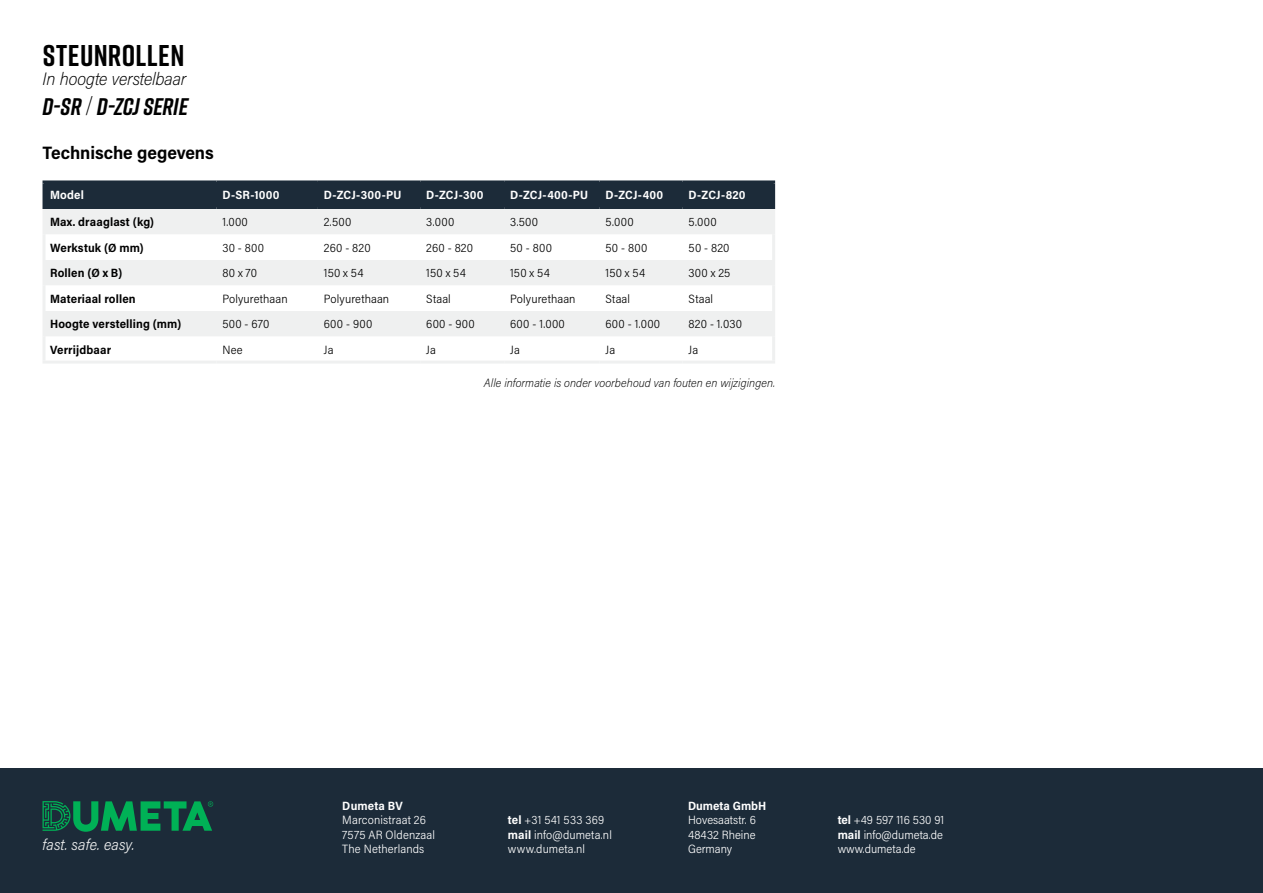
<style>
.page{position:relative;width:1263px;height:893px;background:#fff}
.page>*{position:absolute;margin:0;border:0;box-sizing:border-box;transform-origin:0 0}
.t1{font:700 30px "Rift";letter-spacing:.015em;color:#000}
.t2{font:italic 700 24px "Rift";letter-spacing:-.005em;color:#000}
.t3{font:italic 200 18px "Acumin Pro Semi Cond";letter-spacing:-.01em;color:#000}
.t4{font:700 18px "Acumin Pro Semi Cond";letter-spacing:-.005em;color:#000}
.t5{font:italic 300 15.6px "Acumin Pro Semi Cond";letter-spacing:.01em;color:#eff0f0}
.t6{font:300 12px "Acumin Pro Semi Cond";letter-spacing:.015em;color:#000}
.t7{font:300 12px/14.4px "Acumin Pro Semi Cond";letter-spacing:.005em;color:#fff}
.t8{font:700 12px "Acumin Pro Semi Cond";letter-spacing:.01em;color:#000}
.t9{font:700 12px "Acumin Pro Semi Cond";letter-spacing:.015em;color:#fff}
.t10{font:italic 200 12px "Acumin Pro Semi Cond";letter-spacing:.005em;color:#000}
.s1{font-weight:300;font-style:normal}
.s2{font-weight:700}
</style>
<div class="page">
<div style="left:0;top:768px;width:1263px;height:125px;background:#1c2b39"></div>
<svg style="left:43px;top:801px;width:170px;height:31px"></svg>
<div style="left:46px;top:183px;width:726px;height:23px;background:#1c2b39"></div>
<div style="left:46px;top:209px;width:726px;height:25px;background:#eff0f0"></div>
<svg style="left:46px;top:260px;width:726px;height:76px;fill:#eff0f0"></svg>
<hr style="left:43px;top:180px;width:173px;height:3px;background:#1c2b39">
<hr style="left:43px;top:183px;width:3px;height:23px;background:#1c2b39">
<hr style="left:216px;top:180px;width:102px;height:3px;background:#1c2b39">
<hr style="left:215px;top:183px;width:3px;height:23px;background:#1c2b39">
<hr style="left:318px;top:180px;width:102px;height:3px;background:#1c2b39">
<hr style="left:316px;top:183px;width:3px;height:23px;background:#1c2b39">
<hr style="left:420px;top:180px;width:84px;height:3px;background:#1c2b39">
<hr style="left:419px;top:183px;width:3px;height:23px;background:#1c2b39">
<hr style="left:504px;top:180px;width:95px;height:3px;background:#1c2b39">
<hr style="left:503px;top:183px;width:3px;height:23px;background:#1c2b39">
<hr style="left:599px;top:180px;width:84px;height:3px;background:#1c2b39">
<hr style="left:598px;top:183px;width:3px;height:23px;background:#1c2b39">
<hr style="left:683px;top:180px;width:92px;height:3px;background:#1c2b39">
<hr style="left:681px;top:183px;width:3px;height:23px;background:#1c2b39">
<hr style="left:772px;top:183px;width:3px;height:23px;background:#1c2b39">
<hr style="left:43px;top:206px;width:173px;height:3px;background:#1c2b39">
<hr style="left:216px;top:206px;width:102px;height:3px;background:#1c2b39">
<hr style="left:318px;top:206px;width:102px;height:3px;background:#1c2b39">
<hr style="left:420px;top:206px;width:84px;height:3px;background:#1c2b39">
<hr style="left:504px;top:206px;width:95px;height:3px;background:#1c2b39">
<hr style="left:599px;top:206px;width:84px;height:3px;background:#1c2b39">
<hr style="left:683px;top:206px;width:92px;height:3px;background:#1c2b39">
<hr style="left:43px;top:209px;width:3px;height:25px;background:#eff0f0">
<hr style="left:772px;top:209px;width:3px;height:25px;background:#eff0f0">
<hr style="left:43px;top:234px;width:3px;height:26px;background:#eff0f0">
<hr style="left:772px;top:234px;width:3px;height:26px;background:#eff0f0">
<hr style="left:43px;top:260px;width:3px;height:26px;background:#eff0f0">
<hr style="left:772px;top:260px;width:3px;height:26px;background:#eff0f0">
<hr style="left:43px;top:286px;width:3px;height:25px;background:#eff0f0">
<hr style="left:772px;top:286px;width:3px;height:25px;background:#eff0f0">
<hr style="left:43px;top:311px;width:3px;height:26px;background:#eff0f0">
<hr style="left:772px;top:311px;width:3px;height:26px;background:#eff0f0">
<hr style="left:43px;top:337px;width:3px;height:24px;background:#eff0f0">
<hr style="left:772px;top:337px;width:3px;height:24px;background:#eff0f0">
<hr style="left:43px;top:361px;width:173px;height:3px;background:#eff0f0">
<hr style="left:216px;top:361px;width:102px;height:3px;background:#eff0f0">
<hr style="left:318px;top:361px;width:102px;height:3px;background:#eff0f0">
<hr style="left:420px;top:361px;width:84px;height:3px;background:#eff0f0">
<hr style="left:504px;top:361px;width:95px;height:3px;background:#eff0f0">
<hr style="left:599px;top:361px;width:84px;height:3px;background:#eff0f0">
<hr style="left:683px;top:361px;width:92px;height:3px;background:#eff0f0">
<h1 class="t1" style="left:43px;top:34px;width:143px">STEUNROLLEN</h1>
<h3 class="t3" style="left:43px;top:67px;width:145px">In hoogte verstelbaar</h3>
<h2 class="t2" style="left:43px;top:90px;width:147px">D-SR <span class="s1">/</span> D-ZCJ SERIE</h2>
<h3 class="t4" style="left:43px;top:140px;width:173px">Technische gegevens</h3>
<p class="t9" style="left:50px;top:186px;width:35px">Model</p>
<p class="t9" style="left:222px;top:186px;width:59px">D-SR-1000</p>
<p class="t9" style="left:324px;top:186px;width:79px">D-ZCJ-300-PU</p>
<p class="t9" style="left:426px;top:186px;width:59px">D-ZCJ-300</p>
<p class="t9" style="left:510px;top:186px;width:79px">D-ZCJ-400-PU</p>
<p class="t9" style="left:605px;top:186px;width:59px">D-ZCJ-400</p>
<p class="t9" style="left:689px;top:186px;width:59px">D-ZCJ-820</p>
<p class="t8" style="left:50px;top:214px;width:106px">Max. draaglast (kg)</p>
<p class="t6" style="left:222px;top:214px;width:27px">1.000</p>
<p class="t6" style="left:324px;top:214px;width:29px">2.500</p>
<p class="t6" style="left:426px;top:214px;width:30px">3.000</p>
<p class="t6" style="left:510px;top:214px;width:29px">3.500</p>
<p class="t6" style="left:605px;top:214px;width:30px">5.000</p>
<p class="t6" style="left:689px;top:214px;width:30px">5.000</p>
<p class="t8" style="left:50px;top:239px;width:95px">Werkstuk (Ø mm)</p>
<p class="t6" style="left:222px;top:239px;width:43px">30 - 800</p>
<p class="t6" style="left:324px;top:239px;width:48px">260 - 820</p>
<p class="t6" style="left:426px;top:239px;width:48px">260 - 820</p>
<p class="t6" style="left:510px;top:239px;width:43px">50 - 800</p>
<p class="t6" style="left:605px;top:239px;width:43px">50 - 800</p>
<p class="t6" style="left:689px;top:239px;width:42px">50 - 820</p>
<p class="t8" style="left:50px;top:265px;width:74px">Rollen (Ø x B)</p>
<p class="t6" style="left:222px;top:265px;width:36px">80 x 70</p>
<p class="t6" style="left:324px;top:265px;width:41px">150 x 54</p>
<p class="t6" style="left:426px;top:265px;width:41px">150 x 54</p>
<p class="t6" style="left:510px;top:265px;width:41px">150 x 54</p>
<p class="t6" style="left:605px;top:265px;width:41px">150 x 54</p>
<p class="t6" style="left:689px;top:265px;width:43px">300 x 25</p>
<p class="t8" style="left:50px;top:290px;width:87px">Materiaal rollen</p>
<p class="t6" style="left:222px;top:290px;width:67px">Polyurethaan</p>
<p class="t6" style="left:324px;top:290px;width:67px">Polyurethaan</p>
<p class="t6" style="left:426px;top:290px;width:26px">Staal</p>
<p class="t6" style="left:510px;top:290px;width:67px">Polyurethaan</p>
<p class="t6" style="left:605px;top:290px;width:26px">Staal</p>
<p class="t6" style="left:689px;top:290px;width:26px">Staal</p>
<p class="t8" style="left:50px;top:316px;width:133px">Hoogte verstelling (mm)</p>
<p class="t6" style="left:222px;top:316px;width:49px">500 - 670</p>
<p class="t6" style="left:324px;top:316px;width:50px">600 - 900</p>
<p class="t6" style="left:426px;top:316px;width:50px">600 - 900</p>
<p class="t6" style="left:510px;top:316px;width:56px">600 - 1.000</p>
<p class="t6" style="left:605px;top:316px;width:56px">600 - 1.000</p>
<p class="t6" style="left:689px;top:316px;width:55px">820 - 1.030</p>
<p class="t8" style="left:50px;top:341px;width:63px">Verrijdbaar</p>
<p class="t6" style="left:222px;top:341px;width:22px">Nee</p>
<p class="t6" style="left:324px;top:341px;width:11px">Ja</p>
<p class="t6" style="left:426px;top:341px;width:11px">Ja</p>
<p class="t6" style="left:510px;top:341px;width:11px">Ja</p>
<p class="t6" style="left:605px;top:341px;width:11px">Ja</p>
<p class="t6" style="left:689px;top:341px;width:11px">Ja</p>
<h3 class="t5" style="left:43px;top:833px;width:93px">fast. safe. easy.</h3>
<p class="t10" style="left:484px;top:374px;width:293px">Alle informatie is onder voorbehoud van fouten en wijzigingen.</p>
<p class="t9" style="left:342px;top:797px;width:62px">Dumeta BV</p>
<p class="t7" style="left:342px;top:812px;width:94px">Marconistraat 26<br>7575 AR Oldenzaal<br>The Netherlands</p>
<p class="t9" style="left:688px;top:797px;width:80px">Dumeta GmbH</p>
<p class="t7" style="left:688px;top:812px;width:69px;text-align:justify">Hovesaatstr. 6<br>48432 Rheine Germany</p>
<p class="t7" style="left:508px;top:812px;width:106px"><span class="s2">tel</span> +31 541 533 369 <span class="s2">mail</span> info@dumeta.nl www.dumeta.nl</p>
<p class="t7" style="left:838px;top:812px;width:108px;text-align:justify"><span class="s2">tel</span> +49 597 116 530 91 <span class="s2">mail</span> info@dumeta.de www.dumeta.de</p>
</div>
